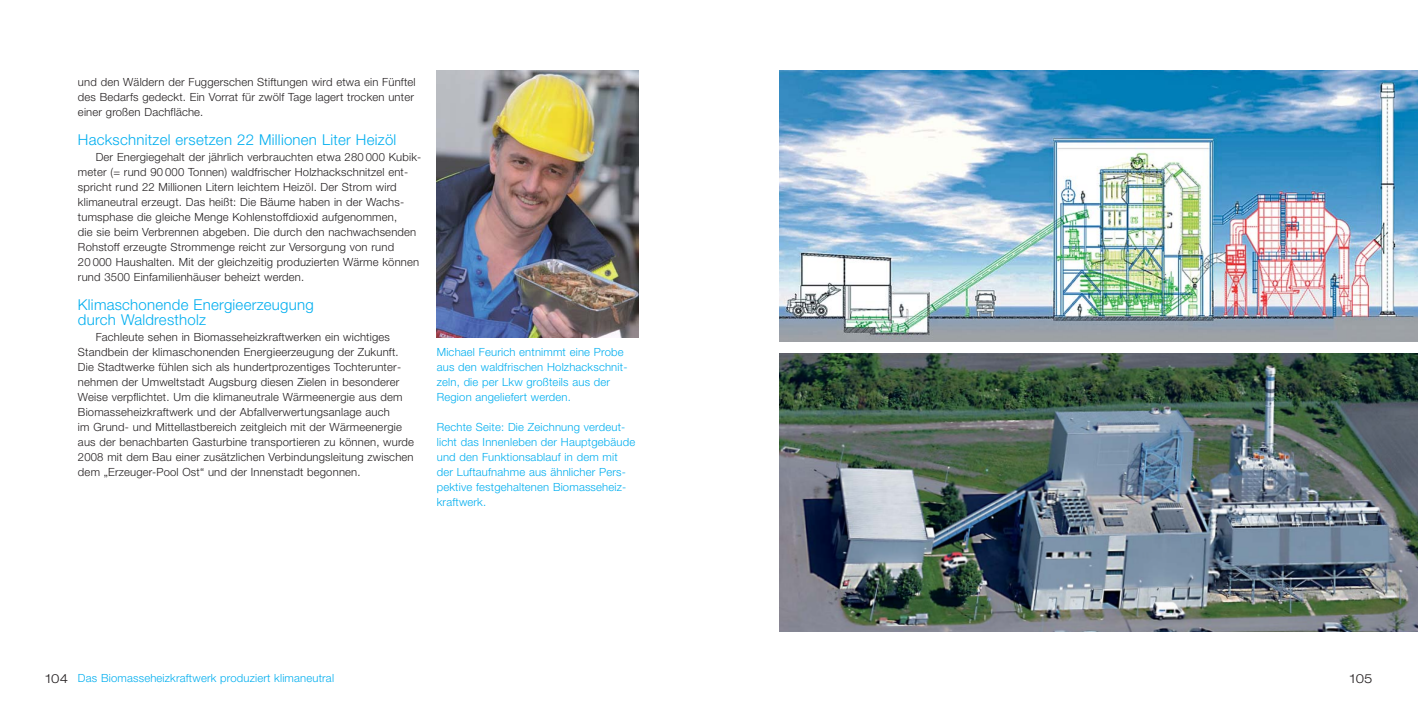
<style>
.page{position:relative;width:1418px;height:709px;background:#fff}
.page>*{position:absolute;margin:0;border:0;box-sizing:border-box;transform-origin:0 0}
.t1{font:300 15px/15px "Helvetica Neue";letter-spacing:.015em;color:#00aeef}
.t2{font:300 expanded 12.5px "Helvetica Neue";color:#231f20}
.t3{font:300 11.25px/15px "Helvetica Neue";letter-spacing:.015em;color:#231f20}
.t4{font:300 11.25px/15px "Helvetica Neue";letter-spacing:.015em;color:#00aeef}
.s1{font-stretch:expanded;font-size:12.5px;color:#231f20}
</style>
<div class="page">
<img style="left:437px;top:71px;width:201px;height:266px">
<img style="left:780px;top:71px;width:637px;height:270px">
<img style="left:780px;top:354px;width:637px;height:277px">
<p class="t3" style="left:78px;top:75px;width:339px">und den Wäldern der Fugger schen Stiftungen wird etwa ein Fünftel des Bedarfs gedeckt. Ein Vorrat für zwölf Tage lagert trocken unter einer großen Dachfläche.</p>
<h1 class="t1" style="left:78px;top:133px;width:320px">Hackschnitzel ersetzen 22 Millionen Liter Heizöl</h1>
<p class="t3" style="left:78px;top:150px;width:345px;text-indent:18px">Der Energiegehalt der jährlich verbrauchten etwa 280 000 Kubik - meter (= rund 90 000 Tonnen) waldfrischer Holzhackschnitzel ent&shy;spricht rund 22 Millionen Litern leichtem Heizöl. Der Strom wird klimaneutral erzeugt. Das heißt: Die Bäume haben in der Wachs - tums phase die gleiche Menge Kohlen stoffdioxid aufgenommen,<br>die sie beim Verbrennen abgeben. Die durch den nachwachsenden Rohstoff erzeugte Strommenge reicht zur Versorgung von rund<br>20 000 Haushalten. Mit der gleichzeitig produzierten Wärme können rund 3500 Einfamilien häuser beheizt werden.</p>
<h1 class="t1" style="left:78px;top:298px;width:237px">Klimaschonende Energieerzeugung durch Waldrestholz</h1>
<p class="t3" style="left:78px;top:330px;width:337px;text-indent:18px">Fachleute sehen in Biomasseheizkraftwerken ein wichtiges Standbein der klimaschonenden Energieerzeugung der Zukunft.<br>Die Stadtwerke fühlen sich als hundertprozentiges Tochter unter - nehmen der Umweltstadt Augsburg diesen Zielen in besonderer Weise verpflichtet. Um die klimaneutrale Wärmeenergie aus dem Biomasseheizkraftwerk und der Abfallverwertungsanlage auch<br>im Grund- und Mittellastbereich zeitgleich mit der Wärmeenergie aus der benachbarten Gasturbine transportieren zu können, wurde 2008 mit dem Bau einer zusätzlichen Verbindungsleitung zwischen dem „Erzeuger-Pool Ost“ und der Innenstadt begonnen.</p>
<p class="t4" style="left:437px;top:345px;width:192px">Michael Feurich entnimmt eine Probe aus den waldfrischen Holzhack schnit - zeln, die per Lkw großteils aus der<br>Re gion angeliefert werden.</p>
<p class="t4" style="left:437px;top:420px;width:200px">Rechte Seite: Die Zeichnung verdeut&shy;licht das Innenleben der Hauptgebäude und den Funktionsablauf in dem mit der Luftaufnahme aus ähnlicher Pers - pektive festgehaltenen Biomasseheiz - kraftwerk.</p>
<p class="t4" style="left:45px;top:671px;width:290px"><span class="s1">104</span> Das Biomasseheizkraftwerk produziert klimaneutral</p>
<p class="t2" style="left:1349px;top:673px;width:24px">105</p>
</div>
